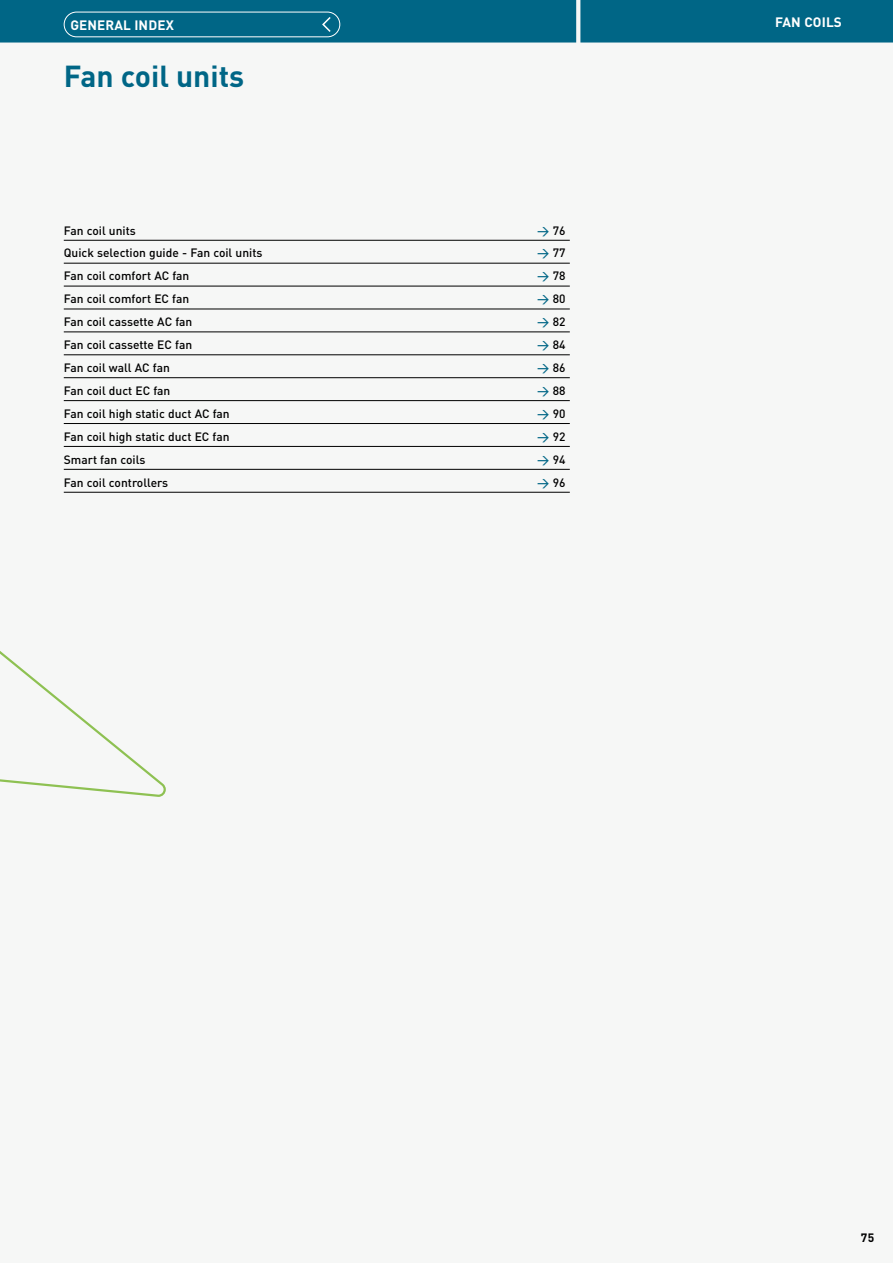
<style>
.page{position:relative;width:893px;height:1263px;background:#f6f7f6}
.page>*{position:absolute;margin:0;border:0;box-sizing:border-box;transform-origin:0 0}
.t1{font:700 30px "DIN Pro";color:#006686}
.t2{font:700 13.5px "DIN Pro";letter-spacing:.01em;color:#fff}
.t3{font:500 12px "DIN Pro";color:#000}
.t4{font:700 12px "DIN Pro";color:#000}
.s1{color:#006686}
</style>
<div class="page">
<svg style="left:0;top:651px;width:166px;height:146px"></svg>
<hr style="left:64px;top:240px;width:506px;height:1px;background:#000">
<hr style="left:64px;top:263px;width:506px;height:1px;background:#000">
<hr style="left:64px;top:286px;width:506px;height:1px;background:#000">
<hr style="left:64px;top:309px;width:506px;height:1px;background:#000">
<hr style="left:64px;top:332px;width:506px;height:1px;background:#000">
<hr style="left:64px;top:355px;width:506px;height:1px;background:#000">
<hr style="left:64px;top:377px;width:506px;height:1px;background:#000">
<hr style="left:64px;top:400px;width:506px;height:1px;background:#000">
<hr style="left:64px;top:423px;width:506px;height:1px;background:#000">
<hr style="left:64px;top:446px;width:506px;height:1px;background:#000">
<hr style="left:64px;top:469px;width:506px;height:1px;background:#000">
<hr style="left:64px;top:492px;width:506px;height:1px;background:#000">
<div style="left:0;top:0;width:893px;height:43px;background:#006686"></div>
<div style="left:64px;top:12px;width:276px;height:25px;border:1px solid #fff;border-radius:12px"></div>
<p class="t2" style="left:70px;top:14px;width:105px">GENERAL INDEX</p>
<p class="t2" style="left:775px;top:12px;width:68px">FAN COILS</p>
<p class="t2" style="left:779px;top:12px;width:57px">CHILLER</p>
<h1 class="t1" style="left:64px;top:52px;width:182px">Fan coil units</h1>
<p class="t3" style="left:64px;top:221px;width:74px">Fan coil units</p>
<p class="t3" style="left:537px;top:221px;width:30px"><span class="s1">→</span> 76</p>
<p class="t3" style="left:64px;top:244px;width:200px">Quick selection guide - Fan coil units</p>
<p class="t3" style="left:537px;top:244px;width:30px"><span class="s1">→</span> 77</p>
<p class="t3" style="left:64px;top:267px;width:127px">Fan coil comfort AC fan</p>
<p class="t3" style="left:537px;top:267px;width:30px"><span class="s1">→</span> 78</p>
<p class="t3" style="left:64px;top:290px;width:127px">Fan coil comfort EC fan</p>
<p class="t3" style="left:537px;top:290px;width:30px"><span class="s1">→</span> 80</p>
<p class="t3" style="left:64px;top:313px;width:130px">Fan coil cassette AC fan</p>
<p class="t3" style="left:537px;top:313px;width:30px"><span class="s1">→</span> 82</p>
<p class="t3" style="left:64px;top:335px;width:130px">Fan coil cassette EC fan</p>
<p class="t3" style="left:537px;top:335px;width:30px"><span class="s1">→</span> 84</p>
<p class="t3" style="left:64px;top:358px;width:108px">Fan coil wall AC fan</p>
<p class="t3" style="left:537px;top:358px;width:30px"><span class="s1">→</span> 86</p>
<p class="t3" style="left:64px;top:381px;width:108px">Fan coil duct EC fan</p>
<p class="t3" style="left:537px;top:381px;width:30px"><span class="s1">→</span> 88</p>
<p class="t3" style="left:64px;top:404px;width:167px">Fan coil high static duct AC fan</p>
<p class="t3" style="left:537px;top:404px;width:30px"><span class="s1">→</span> 90</p>
<p class="t3" style="left:64px;top:427px;width:167px">Fan coil high static duct EC fan</p>
<p class="t3" style="left:537px;top:427px;width:30px"><span class="s1">→</span> 92</p>
<p class="t3" style="left:64px;top:450px;width:83px">Smart fan coils</p>
<p class="t3" style="left:537px;top:450px;width:30px"><span class="s1">→</span> 94</p>
<p class="t3" style="left:64px;top:473px;width:106px">Fan coil controllers</p>
<p class="t3" style="left:537px;top:473px;width:30px"><span class="s1">→</span> 96</p>
<p class="t4" style="left:861px;top:1229px;width:15px">75</p>
</div>
